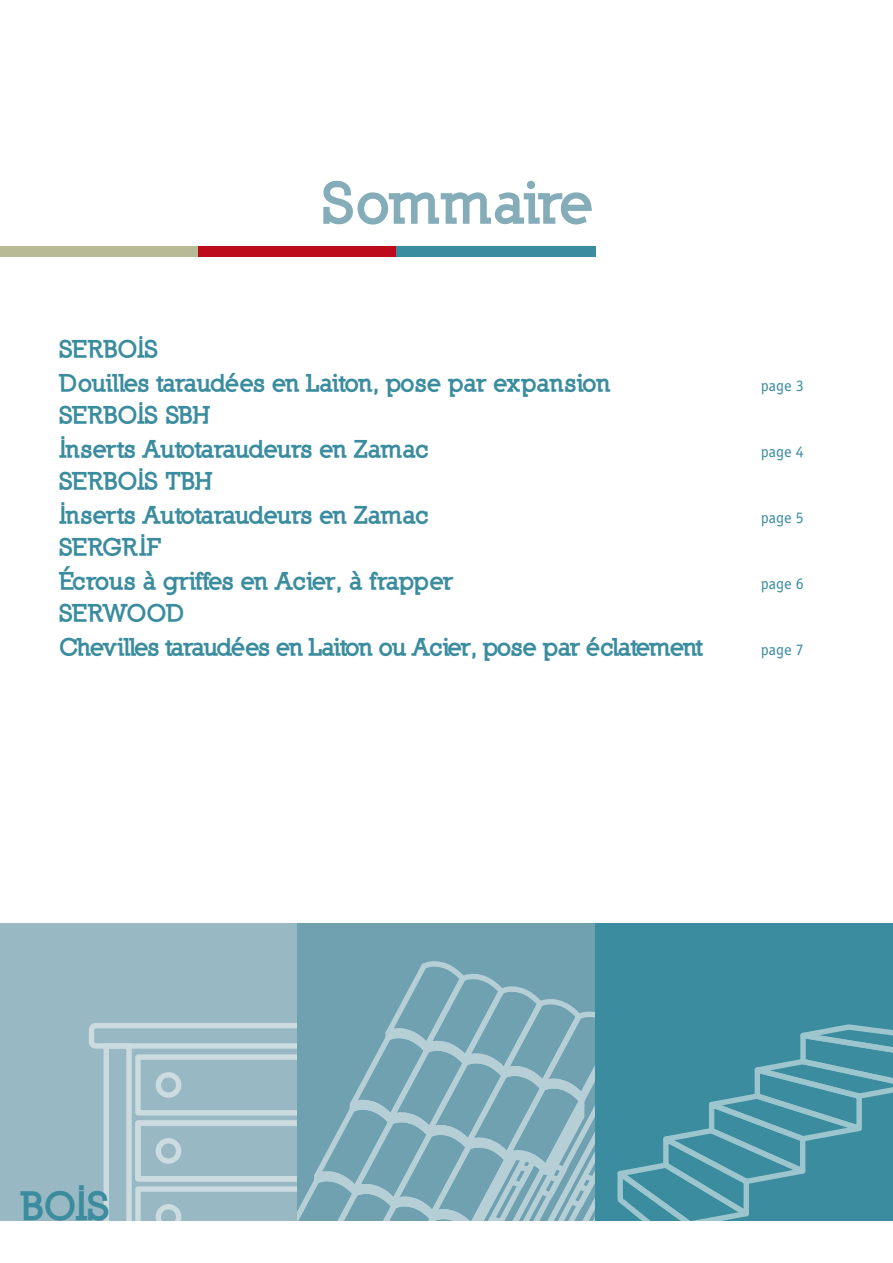
<style>
.page{position:relative;width:893px;height:1263px;background:#fff}
.page>*{position:absolute;margin:0;border:0;box-sizing:border-box;transform-origin:0 0}
.t1{font:900 57px "Nilland";letter-spacing:-.03em;color:#84acb9}
.t2{font:900 39px "Nilland";color:#3a8c9e}
.t3{font:900 24px/34.5px "Nilland";letter-spacing:-.035em;color:#3a8c9e}
.t4{font:900 24px/34.5px "Nilland";letter-spacing:-.055em;color:#3a8c9e}
.t5{font:16.5px "Officina Sans";color:#3a8c9e}
</style>
<div class="page">
<div style="left:0;top:923px;width:298px;height:297px;background:#98b8c3"></div>
<div style="left:298px;top:923px;width:297px;height:297px;background:#6fa1b0"></div>
<svg style="left:89px;top:952px;width:506px;height:268px"></svg>
<div style="left:595px;top:923px;width:298px;height:297px;background:#3a8c9e"></div>
<svg style="left:617px;top:1024px;width:276px;height:196px"></svg>
<div style="left:0;top:247px;width:198px;height:10px;background:#b8b995"></div>
<div style="left:198px;top:247px;width:198px;height:10px;background:#bd0b1c"></div>
<div style="left:396px;top:247px;width:199px;height:10px;background:#3a8c9e"></div>
<h1 class="t1" style="left:323px;top:167px;width:274px">Sommaire</h1>
<p class="t3" style="left:60px;top:331px;width:553px">SERBOIS<br>Douilles taraudées en Laiton, pose par expansion</p>
<p class="t3" style="left:60px;top:397px;width:371px">SERBOIS SBH<br>Inserts Autotaraudeurs en Zamac</p>
<p class="t3" style="left:60px;top:463px;width:371px">SERBOIS TBH<br>Inserts Autotaraudeurs en Zamac</p>
<p class="t3" style="left:60px;top:529px;width:396px">SERGRIF<br>écrous à griffes en Acier, à frapper</p>
<p class="t4" style="left:60px;top:595px;width:645px">SERWOOD<br>Chevilles taraudées en Laiton ou Acier, pose par éclatement</p>
<p class="t5" style="left:761px;top:376px;width:44px">page 3</p>
<p class="t5" style="left:761px;top:442px;width:44px">page 4</p>
<p class="t5" style="left:761px;top:508px;width:44px">page 5</p>
<p class="t5" style="left:761px;top:574px;width:44px">page 6</p>
<p class="t5" style="left:761px;top:640px;width:44px">page 7</p>
<h2 class="t2" style="left:21px;top:1181px;width:92px">BOIS</h2>
</div>
